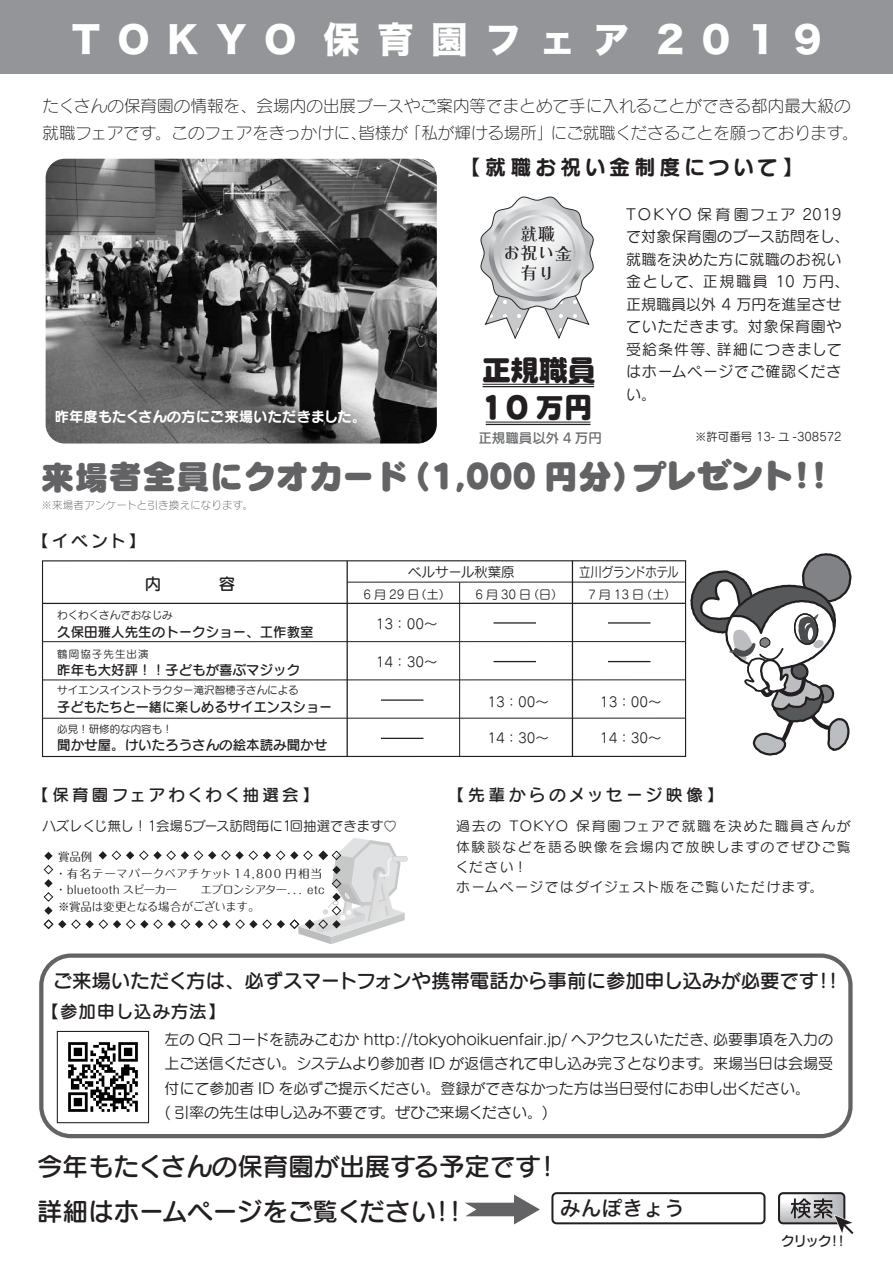
<style>
.page{position:relative;width:893px;height:1263px;background:#fff}
.page>*{position:absolute;margin:0;border:0;box-sizing:border-box;transform-origin:0 0}
.t1{font:36px "Hira Kaku Std W8";letter-spacing:.5em;color:#fff}
.t2{font:33px "Seurat Pro UB";letter-spacing:.02em;color:#636366}
.t3{font:28.5px/37.5px "NIS R10 P 83 pv RKSJ H";color:#231f20}
.t4{font:25.5px/45px "Seurat Pro DB";color:#231f20}
.t5{font:21px "Seurat Pro B";letter-spacing:.175em;color:#231f20}
.t6{font:20.85px "Hiragino Kaku W5 90 msp RKSJ H";color:#231f20}
.t7{font:19.5px "Seurat Pro DB";color:#231f20}
.t8{font:17.55px "Seurat Pro DB";letter-spacing:.05em;color:#231f20}
.t9{font:17.1px/19.6px "DF Yu Ga So Std W5";letter-spacing:-.005em;color:#231f20;text-align:center}
.t10{font:16.5px/27px "Seurat Pro L";color:#231f20}
.t11{font:16.5px "Seurat Pro DB";letter-spacing:.19em;color:#231f20}
.t12{font:15px/24.5px "Seurat Pro M";color:#231f20}
.t13{font:15px/22.5px "Seurat Pro M";letter-spacing:.03em;color:#231f20}
.t14{font:14.4px "Seurat Pro B";color:#fff}
.t15{font:13.5px "Seurat Pro DB";color:#231f20}
.t16{font:13.5px/20.2px "Seurat Pro M";letter-spacing:.1em;color:#231f20}
.t17{font:13.5px "Seurat Pro M";letter-spacing:.07em;color:#231f20}
.t18{font:13.5px "Seurat Pro M";color:#231f20}
.t19{font:13.5px "Seurat Pro DB";color:#6d6e71}
.t20{font:13.5px "Seurat Pro M";color:#231f20;scale:.84 1}
.t21{font:12px "Seurat Pro M";color:#231f20}
.t22{font:11.55px/16.5px "Maru Fo Pro";letter-spacing:-.005em;color:#231f20}
.t23{font:11.55px "Seurat Pro M";color:#231f20}
.t24{font:10.5px "Seurat Pro M";color:#231f20}
.t25{font:10.5px "Seurat Pro L";letter-spacing:.02em;color:#636366}
.t26{font:10.5px "Seurat Pro M";letter-spacing:.1em;color:#231f20}
.s1{font-family:"Seurat Pro B"}
</style>
<div class="page">
<img style="left:46px;top:159px;width:391px;height:284px">
<div style="left:0;top:0;width:893px;height:73px;background:#939598"></div>
<img style="left:68px;top:1042px;width:70px;height:70px">
<div style="left:57px;top:1031px;width:92px;height:92px;border:1px solid #231f20"></div>
<svg style="left:480px;top:196px;width:114px;height:143px"></svg>
<svg style="left:43px;top:838px;width:364px;height:106px"></svg>
<div style="left:39px;top:953px;width:814px;height:185px;border:4px solid #636366;border-radius:30px"></div>
<div style="left:551px;top:1192px;width:214px;height:32px;border:2px solid #231f20;border-radius:4px"></div>
<svg style="left:778px;top:1192px;width:76px;height:42px"></svg>
<div style="left:42px;top:560px;width:644px;height:197px;border:1px solid #231f20"></div>
<hr style="left:347px;top:561px;width:1px;height:195px;background:#231f20">
<hr style="left:459px;top:582px;width:1px;height:174px;background:#231f20">
<hr style="left:572px;top:561px;width:1px;height:195px;background:#231f20">
<hr style="left:43px;top:603px;width:643px;height:1px;background:#231f20">
<hr style="left:347px;top:582px;width:339px;height:1px;background:#231f20">
<hr style="left:43px;top:641px;width:643px;height:1px;background:#231f20">
<hr style="left:43px;top:680px;width:643px;height:1px;background:#231f20">
<hr style="left:43px;top:718px;width:643px;height:1px;background:#231f20">
<svg style="left:465px;top:1194px;width:75px;height:30px"></svg>
<svg style="left:690px;top:553px;width:162px;height:203px"></svg>
<hr style="left:483px;top:386px;width:111px;height:1px;background:#231f20">
<hr style="left:483px;top:384px;width:111px;height:1px;background:#231f20">
<hr style="left:486px;top:424px;width:104px;height:1px;background:#231f20">
<hr style="left:486px;top:422px;width:104px;height:1px;background:#231f20">
<hr style="left:381px;top:699px;width:42px;height:2px;background:#231f20">
<hr style="left:493px;top:622px;width:43px;height:2px;background:#231f20">
<hr style="left:493px;top:661px;width:43px;height:1px;background:#231f20">
<hr style="left:608px;top:622px;width:42px;height:2px;background:#231f20">
<hr style="left:608px;top:661px;width:42px;height:1px;background:#231f20">
<hr style="left:381px;top:738px;width:42px;height:1px;background:#231f20">
<h1 class="t1" style="left:72px;top:19px;width:751px">TOKYO 保育園フェア 2019</h1>
<p class="t10" style="left:43px;top:92px;width:818px">たくさんの保育園の情報を、会場内の出展ブースやご案内等でまとめて手に入れることができる都内最大級の就職フェアです。このフェアをきっかけに、皆様が「私が輝ける場所」にご就職くださることを願っております。</p>
<p class="t14" style="left:55px;top:407px;width:313px">昨年度もたくさんの方にご来場いただきました。</p>
<h3 class="t5" style="left:460px;top:153px;width:345px">【就職お祝い金制度について】</h3>
<p class="t9" style="left:503px;top:224px;width:70px">就職<br>お祝い金有り</p>
<h3 class="t3" style="left:482px;top:351px;width:115px">正規職員<br>10万円</h3>
<p class="t19" style="left:478px;top:429px;width:125px">正規職員以外 4 万円</p>
<p class="t13" style="left:626px;top:202px;width:225px">TOKYO 保育園フェア 2019で対象保育園のブース訪問をし、就職を決めた方に就職のお祝い金として、正規職員 10 万円、正規職員以外 4 万円を進呈させていただきます。対象保育園や受給条件等、詳細につきましてはホームページでご確認ください。</p>
<p class="t23" style="left:695px;top:429px;width:148px">※許可番号 13- ユ -308572</p>
<h2 class="t2" style="left:41px;top:453px;width:796px">来場者全員にクオカード（1,000 円分）プレゼント！！</h2>
<p class="t25" style="left:41px;top:498px;width:213px">※来場者アンケートと引き換えになります。</p>
<p class="t11" style="left:33px;top:529px;width:114px"><span class="s1">【</span>イベント<span class="s1">】</span></p>
<p class="t11" style="left:145px;top:573px;width:92px">内　　容</p>
<p class="t24" style="left:57px;top:609px;width:117px">わくわくさんでおなじみ</p>
<p class="t15" style="left:57px;top:623px;width:258px">久保田雅人先生のトークショー、工作教室</p>
<p class="t26" style="left:57px;top:647px;width:93px">鶴岡協子先生出演</p>
<p class="t15" style="left:57px;top:661px;width:244px">昨年も大好評！！子どもが喜ぶマジック</p>
<p class="t24" style="left:57px;top:684px;width:243px">サイエンスインストラクター滝沢智穂子さんによる</p>
<p class="t15" style="left:57px;top:698px;width:276px">子どもたちと一緒に楽しめるサイエンスショー</p>
<p class="t24" style="left:57px;top:722px;width:117px">必見！研修的な内容も！</p>
<p class="t15" style="left:57px;top:736px;width:271px">聞かせ屋。けいたろうさんの絵本読み聞かせ</p>
<p class="t18" style="left:408px;top:563px;width:108px">ベルサール秋葉原</p>
<p class="t20" style="left:579px;top:563px;width:120px">立川グランドホテル</p>
<p class="t21" style="left:475px;top:586px;width:89px">6 月 30 日（日）</p>
<p class="t21" style="left:588px;top:586px;width:89px">7 月 13 日（土）</p>
<p class="t21" style="left:364px;top:586px;width:88px">6 月 29 日（土）</p>
<p class="t17" style="left:376px;top:615px;width:63px">13：00～</p>
<p class="t17" style="left:376px;top:653px;width:63px">14：30～</p>
<p class="t17" style="left:487px;top:693px;width:63px">13：00～</p>
<p class="t17" style="left:487px;top:729px;width:63px">14：30～</p>
<p class="t17" style="left:600px;top:693px;width:63px">13：00～</p>
<p class="t17" style="left:600px;top:729px;width:63px">14：30～</p>
<p class="t11" style="left:33px;top:783px;width:287px"><span class="s1">【</span>保育園フェアわくわく抽選会<span class="s1">】</span></p>
<p class="t18" style="left:43px;top:817px;width:356px">ハズレくじ無し！1会場5ブース訪問毎に1回抽選できます♡</p>
<p class="t22" style="left:55px;top:847px;width:271px">賞品例<br>・有名テーマパークペアチケット 14,800 円相当・bluetooth スピーカー　　エプロンシアター．．．etc ※賞品は変更となる場合がございます。</p>
<p class="t11" style="left:448px;top:783px;width:277px"><span class="s1">【</span>先輩からのメッセージ映像<span class="s1">】</span></p>
<p class="t16" style="left:455px;top:816px;width:397px">過去の TOKYO 保育園フェアで就職を決めた職員さんが体験談などを語る映像を会場内で放映しますのでぜひご覧ください！<br>ホームページではダイジェスト版をご覧いただけます。</p>
<h3 class="t7" style="left:53px;top:967px;width:791px">ご来場いただく方は、必ずスマートフォンや携帯電話から事前に参加申し込みが必要です！！</h3>
<p class="t8" style="left:42px;top:1000px;width:185px">【参加申し込み方法】</p>
<p class="t12" style="left:164px;top:1026px;width:670px">左の QR コードを読みこむか http://tokyohoikuenfair.jp/ へアクセスいただき、必要事項を入力の上ご送信ください。システムより参加者 ID が返信されて申し込み完了となります。来場当日は会場受付にて参加者 ID を必ずご提示ください。登録ができなかった方は当日受付にお申し出ください。<br>( 引率の先生は申し込み不要です。ぜひご来場ください。)</p>
<h3 class="t4" style="left:37px;top:1143px;width:525px">今年もたくさんの保育園が出展する予定です！詳細はホームページをご覧ください！！</h3>
<h3 class="t6" style="left:560px;top:1197px;width:127px">みんぽきょう</h3>
<p class="t15" style="left:781px;top:1232px;width:68px">クリック！！</p>
</div>
